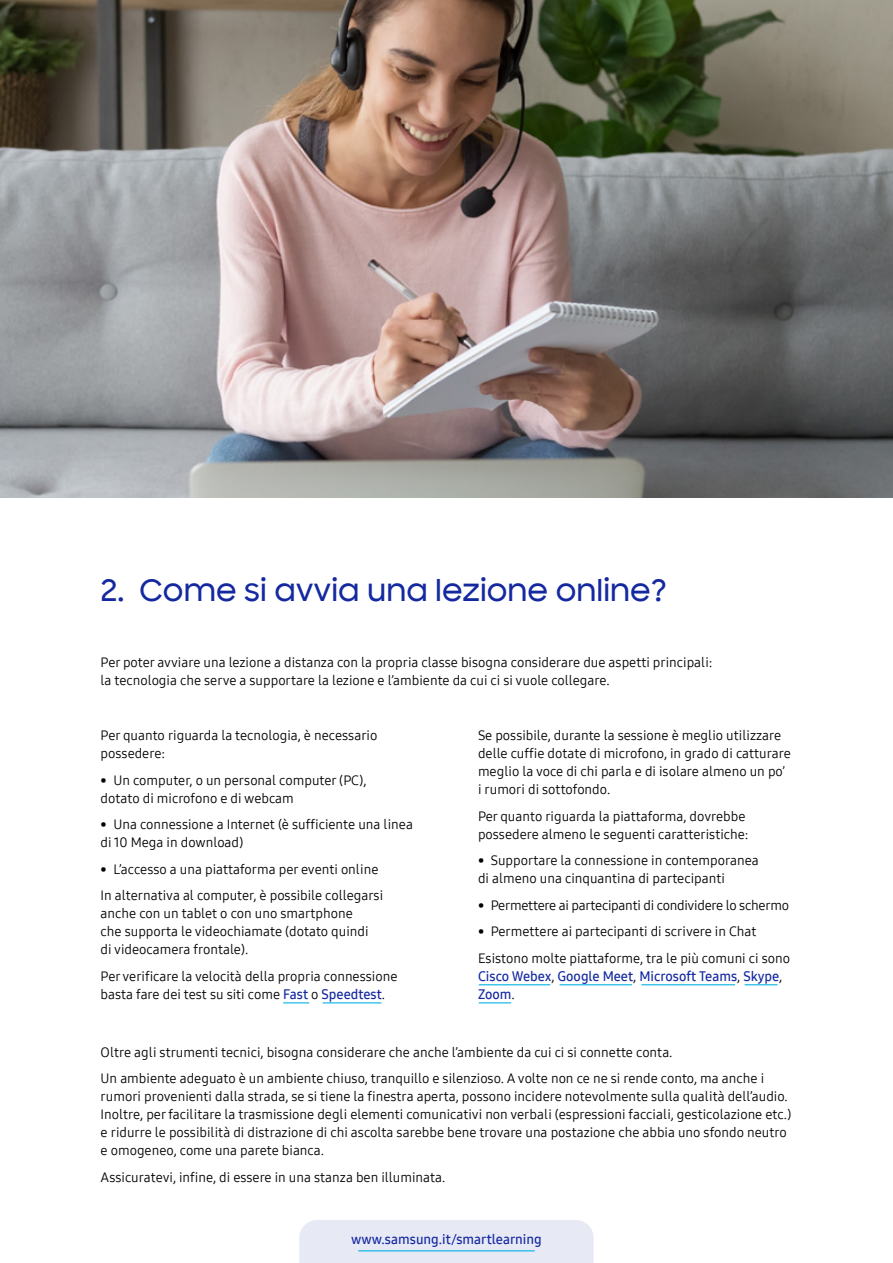
<style>
.page{position:relative;width:893px;height:1263px;background:#fff}
.page>*{position:absolute;margin:0;border:0;box-sizing:border-box;transform-origin:0 0}
.t1{font:500 30px "Samsung Sharp Sans";color:#1428a0}
.t2{font:13.5px/18px "Samsung One 400";color:#000}
.t3{font:13.5px "Samsung One 400";letter-spacing:-.02em;color:#000}
.t4{font:13.5px "Samsung One 600";color:#1428a0}
.s1{font-family:"Samsung One 600";color:#1428a0}
</style>
<div class="page">
<img style="left:0;top:0;width:893px;height:497px">
<hr style="left:323px;top:1002px;width:58px;height:1px;background:#00b3e3">
<svg style="left:283px;top:1002px;width:26px;height:1px"></svg>
<hr style="left:479px;top:984px;width:71px;height:1px;background:#00b3e3">
<hr style="left:745px;top:984px;width:32px;height:1px;background:#00b3e3">
<hr style="left:641px;top:984px;width:94px;height:1px;background:#00b3e3">
<hr style="left:560px;top:984px;width:72px;height:1px;background:#00b3e3">
<hr style="left:479px;top:1002px;width:32px;height:1px;background:#00b3e3">
<div style="left:299px;top:1220px;width:295px;height:43px;background:#e7e9f5"></div>
<hr style="left:358px;top:1250px;width:177px;height:1px;background:#00b3e3">
<p class="t1" style="left:101px;top:568px;width:568px">2. Come si avvia una lezione online?</p>
<p class="t2" style="left:101px;top:653px;width:614px">Per poter avviare una lezione a distanza con la propria classe bisogna considerare due aspetti principali:</p>
<p class="t2" style="left:101px;top:671px;width:510px">la tecnologia che serve a supportare la lezione e l’ambiente da cui ci si vuole collegare.</p>
<p class="t2" style="left:101px;top:726px;width:278px">Per quanto riguarda la tecnologia, è necessario possedere:</p>
<p class="t2" style="left:101px;top:771px;width:267px">• Un computer, o un personal computer (PC), dotato di microfono e di webcam</p>
<p class="t2" style="left:101px;top:815px;width:314px">• Una connessione a Internet (è sufficiente una linea di 10 Mega in download)</p>
<p class="t2" style="left:101px;top:860px;width:279px">• L’accesso a una piattaforma per eventi online</p>
<p class="t2" style="left:101px;top:886px;width:284px">In alternativa al computer, è possibile collegarsi anche con un tablet o con uno smartphone<br>che supporta le videochiamate (dotato quindi<br>di videocamera frontale).</p>
<p class="t2" style="left:101px;top:967px;width:298px">Per verificare la velocità della propria connessione basta fare dei test su siti come <span class="s1">Fast</span> o <span class="s1">Speedtest</span>.</p>
<p class="t2" style="left:478px;top:726px;width:314px">Se possibile, durante la sessione è meglio utilizzare delle cuffie dotate di microfono, in grado di catturare meglio la voce di chi parla e di isolare almeno un po’ i rumori di sottofondo.</p>
<p class="t2" style="left:478px;top:807px;width:272px">Per quanto riguarda la piattaforma, dovrebbe possedere almeno le seguenti caratteristiche:</p>
<p class="t2" style="left:478px;top:851px;width:282px">• Supportare la connessione in contemporanea di almeno una cinquantina di partecipanti</p>
<p class="t3" style="left:478px;top:896px;width:312px">• Permettere ai partecipanti di condividere lo schermo</p>
<p class="t2" style="left:478px;top:922px;width:280px">• Permettere ai partecipanti di scrivere in Chat</p>
<p class="t2" style="left:478px;top:949px;width:314px">Esistono molte piattaforme, tra le più comuni ci sono<br><span class="s1">Cisco Webex</span>, <span class="s1">Google Meet</span>, <span class="s1">Microsoft Teams</span>, <span class="s1">Skype</span>,<br><span class="s1">Zoom</span>.</p>
<p class="t2" style="left:101px;top:1042px;width:573px">Oltre agli strumenti tecnici, bisogna considerare che anche l’ambiente da cui ci si connette conta.</p>
<p class="t2" style="left:101px;top:1069px;width:692px">Un ambiente adeguato è un ambiente chiuso, tranquillo e silenzioso. A volte non ce ne si rende conto, ma anche i rumori provenienti dalla strada, se si tiene la finestra aperta, possono incidere notevolmente sulla qualità dell’audio.<br>Inoltre, per facilitare la trasmissione degli elementi comunicativi non verbali (espressioni facciali, gesticolazione etc.) e ridurre le possibilità di distrazione di chi ascolta sarebbe bene trovare una postazione che abbia uno sfondo neutro e omogeneo, come una parete bianca.</p>
<p class="t2" style="left:101px;top:1167px;width:346px">Assicuratevi, infine, di essere in una stanza ben illuminata.</p>
<p class="t4" style="left:351px;top:1231px;width:192px">www.samsung.it/smartlearning</p>
</div>
